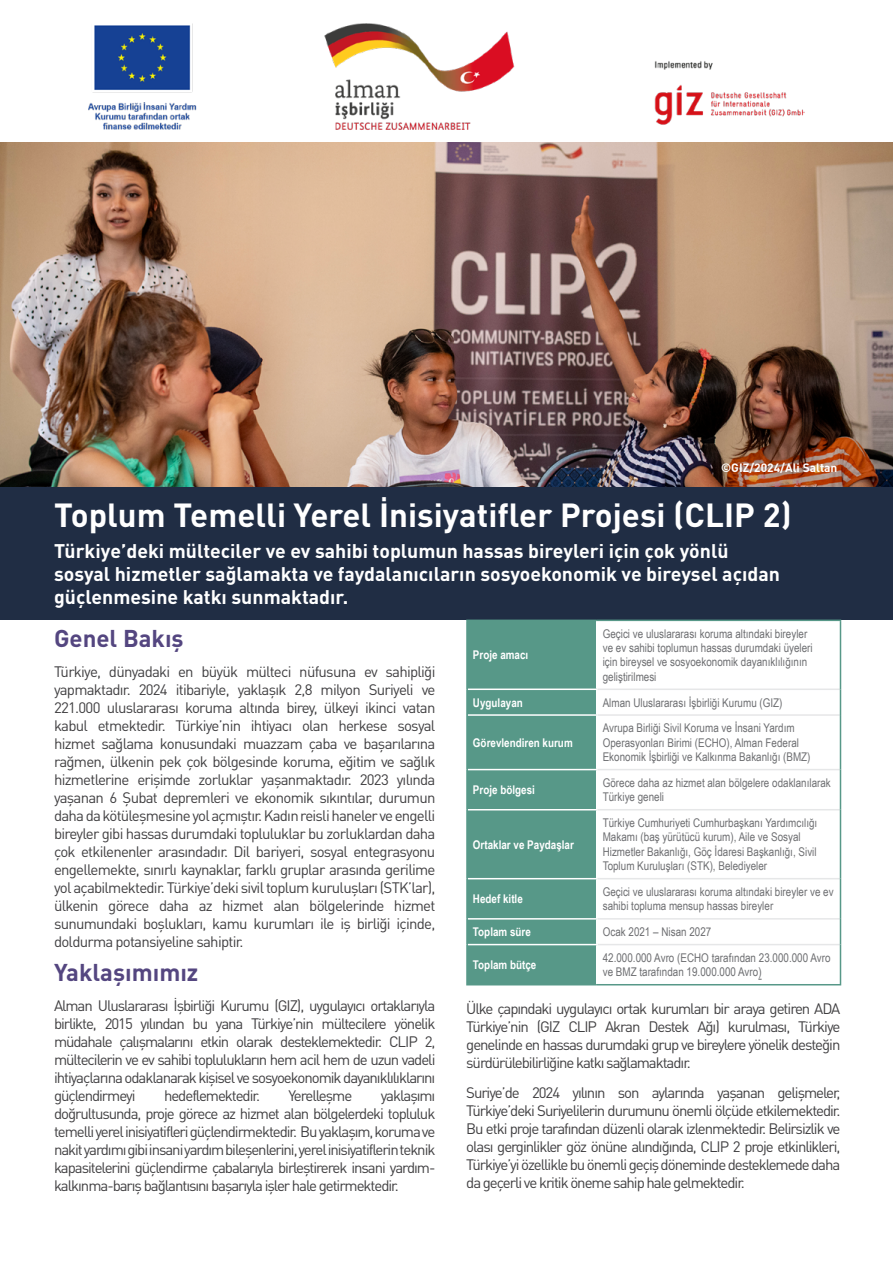
<style>
.page{position:relative;width:893px;height:1263px;background:#fff}
.page>*{position:absolute;margin:0;border:0;box-sizing:border-box;transform-origin:0 0}
.t1{font:700 33px "DIN Pro";color:#fff}
.t2{font:700 24px "DIN Pro";color:#544680}
.t3{font:700 19.5px/23.4px "DIN Pro";color:#fff}
.t4{font:15px/18px "DIN Pro";letter-spacing:-.07em;color:#414042;text-align:justify}
.t5{font:12px/14.4px "Arial Narrow";color:#6d6e71}
.t6{font:700 12px "Arial Narrow";color:#fff}
.t7{font:700 12px "DIN Pro";color:#fff}
</style>
<div class="page">
<img style="left:89px;top:23px;width:715px;height:107px">
<img style="left:0;top:143px;width:893px;height:344px">
<div style="left:0;top:487px;width:893px;height:133px;background:#202d44"></div>
<div style="left:468px;top:621px;width:128px;height:363px;background:#579888"></div>
<svg style="left:597px;top:621px;width:243px;height:363px"></svg>
<hr style="left:597px;top:944px;width:243px;height:1px;background:#e6e7e8">
<hr style="left:840px;top:944px;width:1px;height:40px;background:#579888">
<hr style="left:597px;top:984px;width:244px;height:1px;background:#579888">
<hr style="left:468px;top:688px;width:129px;height:2px;background:#fff">
<hr style="left:468px;top:714px;width:129px;height:2px;background:#fff">
<hr style="left:468px;top:769px;width:129px;height:1px;background:#fff">
<hr style="left:468px;top:809px;width:129px;height:1px;background:#fff">
<hr style="left:468px;top:878px;width:129px;height:1px;background:#fff">
<hr style="left:468px;top:918px;width:129px;height:1px;background:#fff">
<hr style="left:468px;top:944px;width:129px;height:1px;background:#fff">
<hr style="left:597px;top:688px;width:243px;height:2px;background:#e6e7e8">
<hr style="left:597px;top:714px;width:243px;height:2px;background:#e6e7e8">
<hr style="left:597px;top:769px;width:243px;height:1px;background:#e6e7e8">
<hr style="left:597px;top:809px;width:243px;height:1px;background:#e6e7e8">
<hr style="left:597px;top:878px;width:243px;height:1px;background:#e6e7e8">
<hr style="left:597px;top:918px;width:243px;height:1px;background:#e6e7e8">
<hr style="left:466px;top:620px;width:131px;height:1px;background:#579888">
<hr style="left:466px;top:621px;width:2px;height:68px;background:#579888">
<hr style="left:597px;top:620px;width:244px;height:1px;background:#579888">
<hr style="left:840px;top:621px;width:1px;height:68px;background:#579888">
<hr style="left:466px;top:689px;width:2px;height:26px;background:#579888">
<svg style="left:840px;top:689px;width:1px;height:26px"></svg>
<hr style="left:466px;top:715px;width:2px;height:54px;background:#579888">
<hr style="left:840px;top:715px;width:1px;height:54px;background:#579888">
<hr style="left:466px;top:769px;width:2px;height:41px;background:#579888">
<hr style="left:840px;top:769px;width:1px;height:41px;background:#579888">
<hr style="left:466px;top:810px;width:2px;height:69px;background:#579888">
<hr style="left:840px;top:810px;width:1px;height:69px;background:#579888">
<hr style="left:466px;top:879px;width:2px;height:40px;background:#579888">
<hr style="left:840px;top:879px;width:1px;height:40px;background:#579888">
<hr style="left:466px;top:919px;width:2px;height:25px;background:#579888">
<svg style="left:840px;top:919px;width:1px;height:25px"></svg>
<hr style="left:466px;top:944px;width:2px;height:40px;background:#579888">
<hr style="left:466px;top:984px;width:131px;height:1px;background:#579888">
<p class="t7" style="left:721px;top:458px;width:118px">©GIZ/2024/Ali Saltan</p>
<h1 class="t1" style="left:54px;top:489px;width:739px">Toplum Temelli Yerel İnisiyatifler Projesi (CLIP 2)</h1>
<h3 class="t3" style="left:54px;top:538px;width:727px">Türkiye’deki mülteciler ve ev sahibi toplumun hassas bireyleri için çok yönlü sosyal hizmetler sağlamakta ve faydalanıcıların sosyoekonomik ve bireysel açıdan güçlenmesine katkı sunmaktadır.</h3>
<h2 class="t2" style="left:54px;top:619px;width:131px">Genel Bakış</h2>
<p class="t4" style="left:54px;top:662px;width:383px">Türkiye, dünyadaki en büyük mülteci nüfusuna ev sahipliği yapmaktadır. 2024 itibariyle, yaklaşık 2,8 milyon Suriyeli ve 221.000 uluslararası koruma altında birey, ülkeyi ikinci vatan kabul etmektedir. Türkiye’nin ihtiyacı olan herkese sosyal hizmet sağlama konusundaki muazzam çaba ve başarılarına rağmen, ülkenin pek çok bölgesinde koruma, eğitim ve sağlık hizmetlerine erişimde zorluklar yaşanmaktadır. 2023 yılında yaşanan 6 Şubat depremleri ve ekonomik sıkıntılar, durumun daha da kötüleşmesine yol açmıştır. Kadın reisli haneler ve engelli bireyler gibi hassas durumdaki topluluklar bu zorluklardan daha çok etkilenenler arasındadır. Dil bariyeri, sosyal entegrasyonu engellemekte, sınırlı kaynaklar, farklı gruplar arasında gerilime yol açabilmektedir. Türkiye’deki sivil toplum kuruluşları (STK’lar), ülkenin görece daha az hizmet alan bölgelerinde hizmet sunumundaki boşlukları, kamu kurumları ile iş birliği içinde, doldurma potansiyeline sahiptir.</p>
<h2 class="t2" style="left:54px;top:954px;width:146px">Yaklaşımımız</h2>
<p class="t4" style="left:54px;top:996px;width:383px">Alman Uluslararası İşbirliği Kurumu (GIZ), uygulayıcı ortaklarıyla birlikte, 2015 yılından bu yana Türkiye’nin mültecilere yönelik müdahale çalışmalarını etkin olarak desteklemektedir. CLIP 2, mültecilerin ve ev sahibi toplulukların hem acil hem de uzun vadeli ihtiyaçlarına odaklanarak kişisel ve sosyoekonomik dayanıklılıklarını güçlendirmeyi</p>
<p class="t4" style="left:164px;top:1086px;width:98px">hedeflemektedir.</p>
<p class="t4" style="left:288px;top:1086px;width:65px">Yerelleşme</p>
<p class="t4" style="left:54px;top:1086px;width:383px;text-indent:327px">yaklaşımı doğrultusunda, proje görece az hizmet alan bölgelerdeki topluluk temelli yerel inisiyatifleri güçlendirmektedir. Bu yaklaşım, koruma ve nakit yardımı gibi insani yardım bileşenlerini, yerel inisiyatiflerin teknik kapasitelerini güçlendirme çabalarıyla birleştirerek insani yardım&shy;kalkınma-barış bağlantısını başarıyla işler hale getirmektedir.</p>
<p class="t6" style="left:473px;top:646px;width:57px">Proje amacı</p>
<p class="t5" style="left:603px;top:626px;width:212px">Geçici ve uluslararası koruma altındaki bireyler ve ev sahibi toplumun hassas durumdaki üyeleri için bireysel ve sosyoekonomik dayanıklılığının geliştirilmesi</p>
<p class="t6" style="left:473px;top:693px;width:51px">Uygulayan</p>
<p class="t5" style="left:603px;top:695px;width:181px">Alman Uluslararası İşbirliği Kurumu (GIZ)</p>
<p class="t6" style="left:473px;top:733px;width:101px">Görevlendiren kurum</p>
<p class="t5" style="left:603px;top:720px;width:209px">Avrupa Birliği Sivil Koruma ve İnsani Yardım<br>Operasyonları Birimi (ECHO), Alman Federal<br>Ekonomik İşbirliği ve Kalkınma Bakanlığı (BMZ)</p>
<p class="t6" style="left:473px;top:781px;width:63px">Proje bölgesi</p>
<p class="t5" style="left:603px;top:775px;width:230px">Görece daha az hizmet alan bölgelere odaklanılarak<br>Türkiye geneli</p>
<p class="t6" style="left:473px;top:835px;width:102px">Ortaklar ve Paydaşlar</p>
<p class="t5" style="left:603px;top:815px;width:216px">Türkiye Cumhuriyeti Cumhurbaşkanı Yardımcılığı Makamı (baş yürütücü kurum), Aile ve Sosyal Hizmetler Bakanlığı, Göç İdaresi Başkanlığı, Sivil Toplum Kuruluşları (STK), Belediyeler</p>
<p class="t6" style="left:473px;top:890px;width:51px">Hedef kitle</p>
<p class="t5" style="left:603px;top:884px;width:232px">Geçici ve uluslararası koruma altındaki bireyler ve ev sahibi topluma mensup hassas bireyler</p>
<p class="t6" style="left:473px;top:923px;width:59px">Toplam süre</p>
<p class="t5" style="left:603px;top:924px;width:110px">Ocak 2021 – Nisan 2027</p>
<p class="t6" style="left:473px;top:956px;width:65px">Toplam bütçe</p>
<p class="t5" style="left:603px;top:950px;width:229px">42.000.000 Avro (ECHO tarafından 23.000.000 Avro ve BMZ tarafından 19.000.000 Avro)</p>
<p class="t4" style="left:466px;top:999px;width:376px">Ülke çapındaki uygulayıcı ortak kurumları bir araya getiren ADA Türkiye’nin (GIZ CLIP Akran Destek Ağı) kurulması, Türkiye genelinde en hassas durumdaki grup ve bireylere yönelik desteğin sürdürülebilirliğine katkı sağlamaktadır.</p>
<p class="t4" style="left:466px;top:1083px;width:376px">Suriye’de 2024 yılının son aylarında yaşanan gelişmeler, Türkiye’deki Suriyelilerin durumunu önemli ölçüde etkilemektedir.<br>Bu etki proje tarafından düzenli olarak izlenmektedir. Belirsizlik ve olası gerginlikler göz önüne alındığında, CLIP 2 proje etkinlikleri, Türkiye’yi özellikle bu önemli geçiş döneminde desteklemede daha da geçerli ve kritik öneme sahip hale gelmektedir.</p>
</div>
